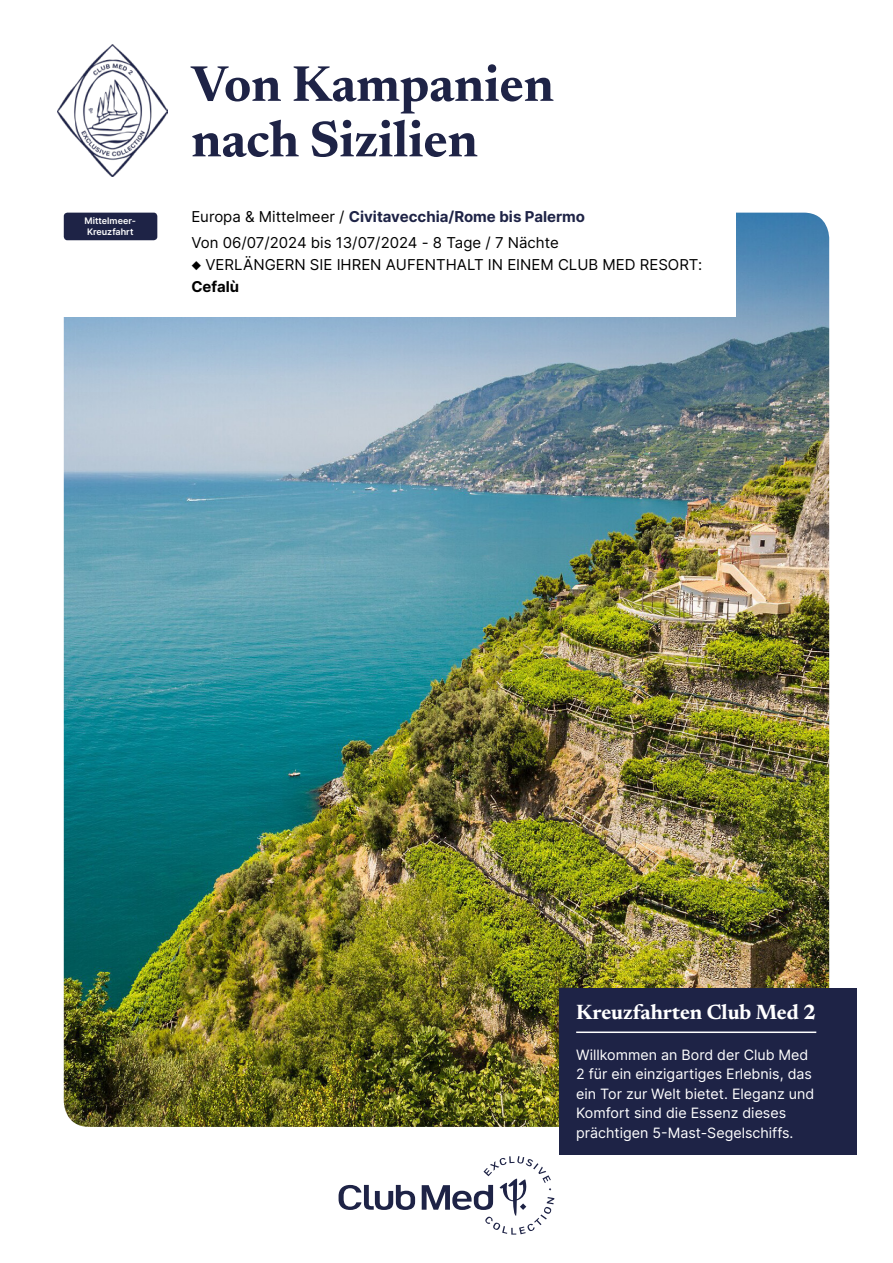
<style>
.page{position:relative;width:893px;height:1263px;background:#fff}
.page>*{position:absolute;margin:0;border:0;box-sizing:border-box;transform-origin:0 0}
.t1{font:700 51px/55.5px "Newsreader 24 pt";color:#1e2346}
.t2{font:700 21px "Newsreader 24 pt";color:#fff}
.t3{font:15px/25.2px "Inter";color:#000}
.t4{font:14.25px/19.5px "Inter";color:#fff}
.t5{font:600 9px/10.8px "Inter";color:#fff}
.s1{font-weight:700;color:#1e2346}
.s2{font-weight:700}
</style>
<div class="page">
<img style="left:64px;top:213px;width:765px;height:914px">
<div style="left:559px;top:987px;width:298px;height:167px;background:#1e2346"></div>
<hr style="left:576px;top:1031px;width:240px;height:2px;background:#fff">
<div style="left:0;top:212px;width:736px;height:105px;background:#fff"></div>
<img style="left:57px;top:45px;width:111px;height:131px">
<div style="left:64px;top:213px;width:93px;height:27px;background:#1e2346;border-radius:4px"></div>
<svg style="left:339px;top:1156px;width:215px;height:78px"></svg>
<p class="t5" style="left:85px;top:215px;width:53px">Mittelmeer-<br>Kreuzfahrt</p>
<h1 class="t1" style="left:191px;top:53px;width:364px">Von Kampanien nach Sizilien</h1>
<p class="t3" style="left:191px;top:204px;width:395px">Europa &amp; Mittelmeer / <span class="s1">Civitavecchia/Rome bis Palermo<br></span>Von 06/07/2024 bis 13/07/2024 - 8 Tage / 7 Nächte</p>
<p class="t3" style="left:191px;top:253px;width:512px;line-height:21.9px">◆ VERLÄNGERN SIE IHREN AUFENTHALT IN EINEM CLUB MED RESORT:<br><span class="s2">Cefalù</span></p>
<h2 class="t2" style="left:576px;top:997px;width:242px">Kreuzfahrten Club Med 2</h2>
<p class="t4" style="left:576px;top:1044px;width:240px">Willkommen an Bord der Club Med 2 für ein einzigartiges Erlebnis, das ein Tor zur Welt bietet. Eleganz und Komfort sind die Essenz dieses prächtigen 5-Mast-Segelschiffs.</p>
</div>
